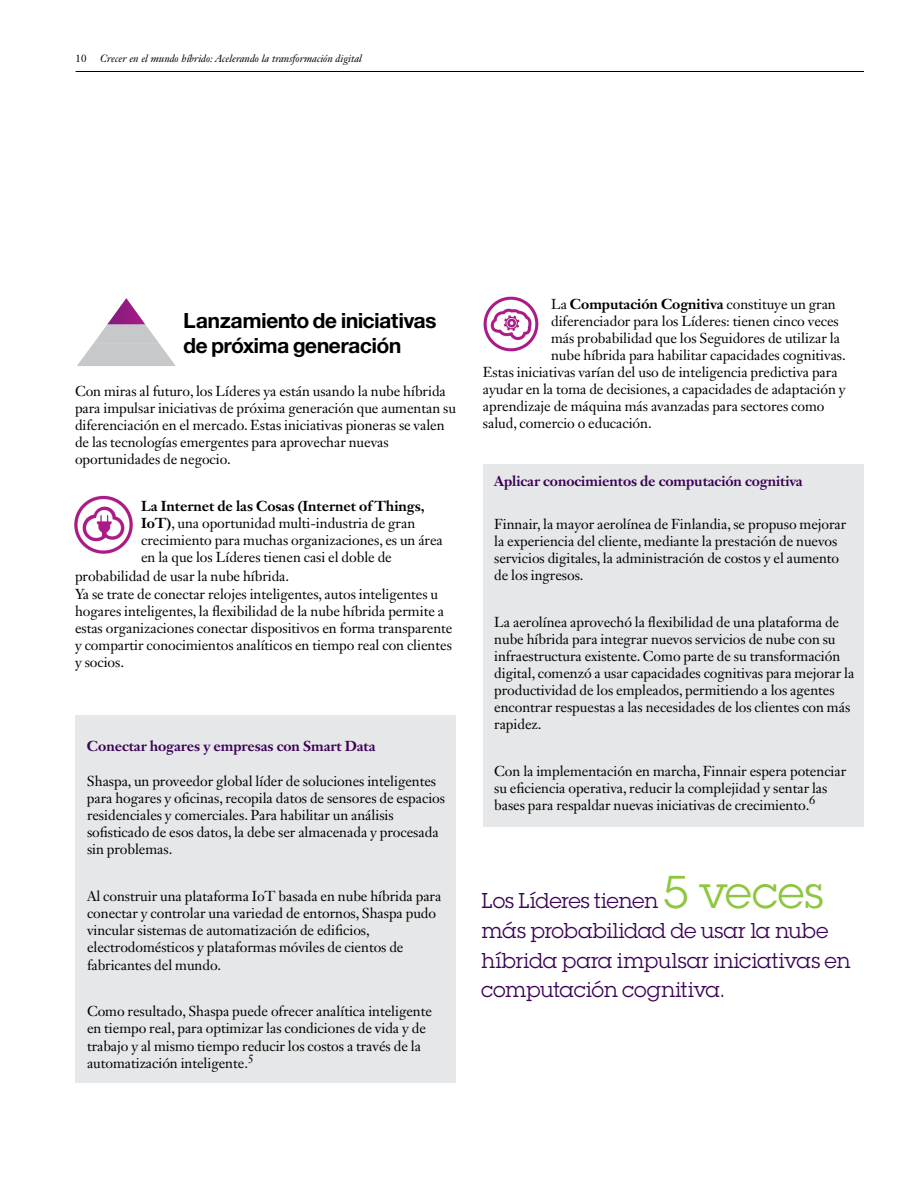
<style>
.page{position:relative;width:918px;height:1188px;background:#fff}
.page>*{position:absolute;margin:0;border:0;box-sizing:border-box;transform-origin:0 0}
.t1{font:21px/29.7px "Lubalinfor IBM";letter-spacing:-.005em;color:#3b0256}
.t2{font:21px/25.2px "Helv Neue Boldfor IBM";letter-spacing:-.005em;color:#000}
.t3{font:14.25px/17.1px "Janson Text LT Std";letter-spacing:-.005em;color:#000}
.t4{font:700 14.25px "Janson Text LT Std";letter-spacing:-.005em;color:#3b0256}
.t5{font:700 14.25px "Janson Text LT Std";letter-spacing:-.005em;color:#000}
.t6{font:italic 10.5px "Janson Text LT Std";color:#000}
.t7{font:10.5px "Janson Text LT Std";color:#000}
.s1{font-weight:700}
.s2{font-weight:400}
.s3{font-size:45px;color:#8dc63f}
</style>
<div class="page">
<hr style="left:76px;top:71px;width:788px;height:1px;background:#000">
<div style="left:483px;top:464px;width:381px;height:362px;background:#e6e7e8"></div>
<div style="left:76px;top:716px;width:380px;height:367px;background:#e6e7e8"></div>
<svg style="left:77px;top:298px;width:98px;height:68px"></svg>
<img style="left:483px;top:296px;width:56px;height:56px">
<img style="left:74px;top:495px;width:59px;height:59px">
<p class="t7" style="left:76px;top:52px;width:12px">10</p>
<p class="t6" style="left:100px;top:52px;width:263px">Crecer en el mundo híbrido: Acelerando la transformación digital</p>
<h1 class="t2" style="left:183px;top:307px;width:254px">Lanzamiento de iniciativas de próxima generación</h1>
<p class="t3" style="left:75px;top:382px;width:382px">Con miras al futuro, los Líderes ya están usando la nube híbrida para impulsar iniciativas de próxima generación que aumentan su diferenciación en el mercado. Estas iniciativas pioneras se valen de las tecnologías emergentes para aprovechar nuevas oportunidades de negocio.</p>
<p class="t3" style="left:141px;top:497px;width:303px"><span class="s1">La Internet de las Cosas (Internet of Things, IoT)</span>, una oportunidad multi-industria de gran crecimiento para muchas organizaciones, es un área en la que los Líderes tienen casi el doble de</p>
<p class="t3" style="left:75px;top:567px;width:379px">probabilidad de usar la nube híbrida.<br>Ya se trate de conectar relojes inteligentes, autos inteligentes u hogares inteligentes, la flexibilidad de la nube híbrida permite a estas organizaciones conectar dispositivos en forma transparente y compartir conocimientos analíticos en tiempo real con clientes y socios.</p>
<p class="t4" style="left:87px;top:737px;width:290px">Conectar hogares y empresas con Smart Data</p>
<p class="t3" style="left:87px;top:772px;width:360px">Shaspa, un proveedor global líder de soluciones inteligentes para hogares y oficinas, recopila datos de sensores de espacios residenciales y comerciales. Para habilitar un análisis sofisticado de esos datos, la debe ser almacenada y procesada sin problemas.</p>
<p class="t3" style="left:87px;top:888px;width:356px">Al construir una plataforma IoT basada en nube híbrida para conectar y controlar una variedad de entornos, Shaspa pudo vincular sistemas de automatización de edificios, electrodomésticos y plataformas móviles de cientos de fabricantes del mundo.</p>
<p class="t3" style="left:87px;top:1003px;width:347px">Como resultado, Shaspa puede ofrecer analítica inteligente en tiempo real, para optimizar las condiciones de vida y de trabajo y al mismo tiempo reducir los costos a través de la automatización inteligente.<sup>5</sup></p>
<p class="t5" style="left:551px;top:295px;width:286px"><span class="s2">La</span> Computación Cognitiva <span class="s2">constituye un gran</span></p>
<p class="t3" style="left:551px;top:312px;width:289px">diferenciador para los Líderes: tienen cinco veces</p>
<p class="t3" style="left:551px;top:329px;width:290px">más probabilidad que los Seguidores de utilizar la</p>
<p class="t3" style="left:551px;top:346px;width:296px">nube híbrida para habilitar capacidades cognitivas.</p>
<p class="t3" style="left:483px;top:363px;width:356px">Estas iniciativas varían del uso de inteligencia predictiva para</p>
<p class="t3" style="left:483px;top:381px;width:364px">ayudar en la toma de decisiones, a capacidades de adaptación y</p>
<p class="t3" style="left:483px;top:398px;width:343px">aprendizaje de máquina más avanzadas para sectores como</p>
<p class="t3" style="left:483px;top:415px;width:170px">salud, comercio o educación.</p>
<p class="t4" style="left:494px;top:472px;width:310px">Aplicar conocimientos de computación cognitiva</p>
<p class="t3" style="left:494px;top:515px;width:354px">Finnair, la mayor aerolínea de Finlandia, se propuso mejorar la experiencia del cliente, mediante la prestación de nuevos servicios digitales, la administración de costos y el aumento de los ingresos.</p>
<p class="t3" style="left:494px;top:613px;width:362px">La aerolínea aprovechó la flexibilidad de una plataforma de nube híbrida para integrar nuevos servicios de nube con su infraestructura existente. Como parte de su transformación digital, comenzó a usar capacidades cognitivas para mejorar la productividad de los empleados, permitiendo a los agentes encontrar respuestas a las necesidades de los clientes con más rapidez.</p>
<p class="t3" style="left:494px;top:763px;width:354px">Con la implementación en marcha, Finnair espera potenciar su eficiencia operativa, reducir la complejidad y sentar las bases para respaldar nuevas iniciativas de crecimiento.<sup>6</sup></p>
<h1 class="t1" style="left:482px;top:886px;width:371px">Los Líderes tienen <span class="s3">5 veces </span>más probabilidad de usar la nube híbrida para impulsar iniciativas en computación cognitiva.</h1>
</div>
